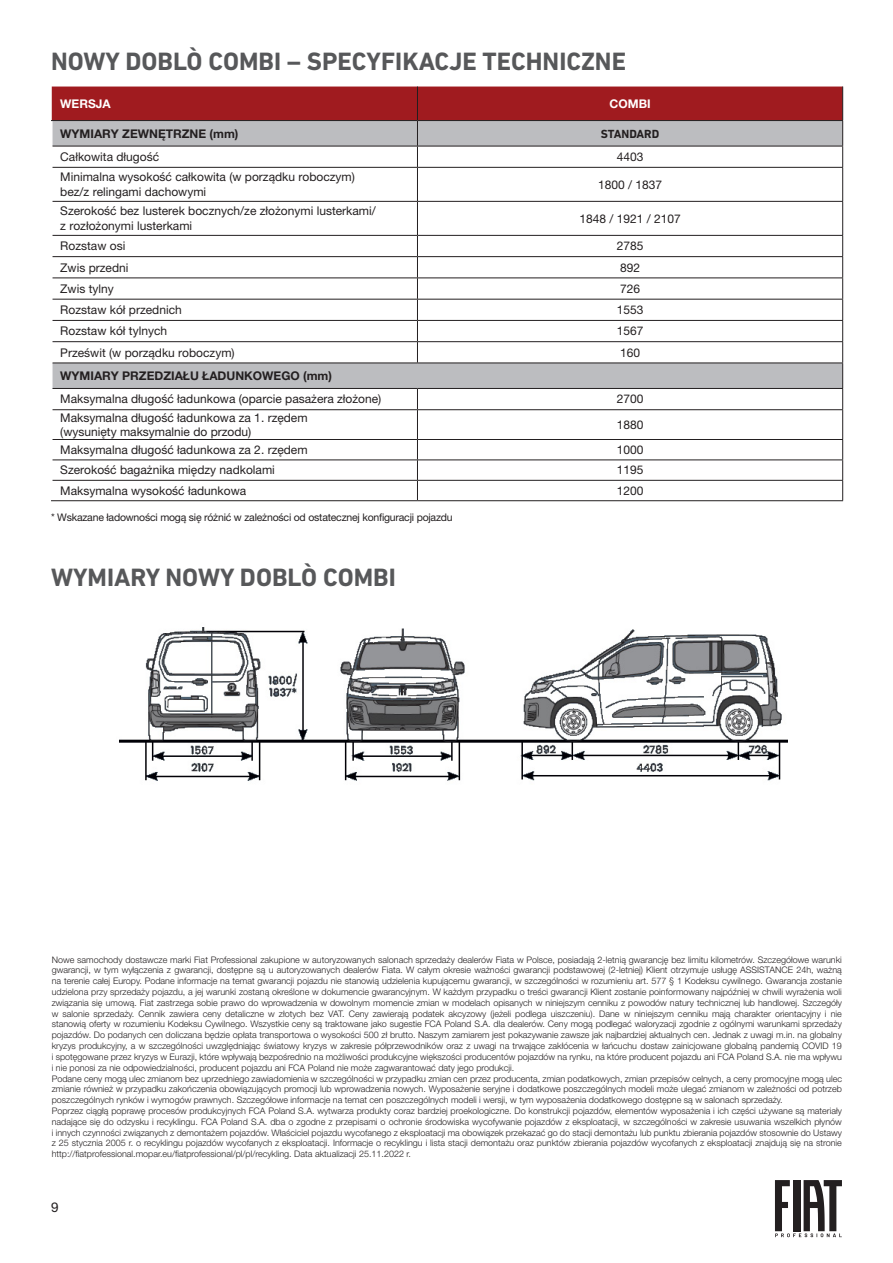
<style>
.page{position:relative;width:893px;height:1263px;background:#fff}
.page>*{position:absolute;margin:0;border:0;box-sizing:border-box;transform-origin:0 0}
.t1{font:700 25.5px "DIN Next LT Pro";color:#57585a}
.t2{font:13.5px "Helvetica Neue LT Pro";color:#231f20}
.t3{font:12px/14.4px "Helvetica Neue LT Pro";color:#231f20}
.t4{font:700 12px "Helvetica Neue LT Pro";color:#231f20}
.t5{font:700 12px "Helvetica Neue LT Pro";color:#fff}
.t6{font:700 12px "DIN Next LT Pro";color:#231f20}
.t7{font:10.5px "Helvetica Neue LT Pro";letter-spacing:-.02em;color:#231f20}
.t8{font:300 9px/10.8px "Helvetica Neue LT Pro";color:#231f20}
</style>
<div class="page">
<svg style="left:775px;top:1180px;width:67px;height:57px"></svg>
<svg style="left:53px;top:200px;width:789px;height:188px"></svg>
<hr style="left:51px;top:120px;width:366px;height:1px;background:#231f20">
<svg style="left:52px;top:87px;width:791px;height:80px"></svg>
<hr style="left:53px;top:167px;width:364px;height:1px;background:#231f20">
<hr style="left:417px;top:167px;width:426px;height:1px;background:#231f20">
<hr style="left:417px;top:168px;width:1px;height:33px;background:#231f20">
<hr style="left:842px;top:168px;width:1px;height:33px;background:#231f20">
<hr style="left:53px;top:201px;width:364px;height:1px;background:#231f20">
<hr style="left:417px;top:201px;width:426px;height:1px;background:#231f20">
<hr style="left:417px;top:202px;width:1px;height:33px;background:#231f20">
<hr style="left:842px;top:202px;width:1px;height:33px;background:#231f20">
<hr style="left:53px;top:235px;width:364px;height:1px;background:#231f20">
<hr style="left:417px;top:235px;width:426px;height:1px;background:#231f20">
<hr style="left:53px;top:256px;width:364px;height:1px;background:#231f20">
<hr style="left:417px;top:256px;width:426px;height:1px;background:#231f20">
<hr style="left:53px;top:277px;width:364px;height:1px;background:#231f20">
<hr style="left:417px;top:277px;width:426px;height:1px;background:#231f20">
<hr style="left:53px;top:299px;width:364px;height:1px;background:#231f20">
<hr style="left:417px;top:299px;width:426px;height:1px;background:#231f20">
<hr style="left:53px;top:320px;width:364px;height:1px;background:#231f20">
<hr style="left:417px;top:320px;width:426px;height:1px;background:#231f20">
<hr style="left:53px;top:341px;width:364px;height:1px;background:#231f20">
<hr style="left:417px;top:341px;width:426px;height:1px;background:#231f20">
<svg style="left:417px;top:236px;width:1px;height:127px"></svg>
<hr style="left:53px;top:363px;width:364px;height:1px;background:#231f20">
<hr style="left:417px;top:363px;width:426px;height:1px;background:#231f20">
<hr style="left:53px;top:388px;width:364px;height:1px;background:#231f20">
<hr style="left:417px;top:388px;width:426px;height:1px;background:#231f20">
<hr style="left:53px;top:409px;width:364px;height:1px;background:#231f20">
<hr style="left:417px;top:409px;width:426px;height:1px;background:#231f20">
<hr style="left:53px;top:439px;width:364px;height:1px;background:#231f20">
<hr style="left:417px;top:439px;width:426px;height:1px;background:#231f20">
<hr style="left:53px;top:459px;width:364px;height:1px;background:#231f20">
<hr style="left:417px;top:459px;width:426px;height:1px;background:#231f20">
<hr style="left:53px;top:480px;width:364px;height:1px;background:#231f20">
<hr style="left:417px;top:480px;width:426px;height:1px;background:#231f20">
<svg style="left:417px;top:389px;width:1px;height:111px"></svg>
<svg style="left:842px;top:236px;width:1px;height:264px"></svg>
<hr style="left:51px;top:500px;width:366px;height:1px;background:#231f20">
<hr style="left:417px;top:500px;width:426px;height:1px;background:#231f20">
<img style="left:119px;top:627px;width:668px;height:154px">
<h1 class="t1" style="left:51px;top:47px;width:577px">NOWY DOBLÒ COMBI – SPECYFIKACJE TECHNICZNE</h1>
<h3 class="t5" style="left:60px;top:96px;width:52px">WERSJA</h3>
<h3 class="t5" style="left:609px;top:96px;width:43px">COMBI</h3>
<h3 class="t4" style="left:60px;top:126px;width:180px">WYMIARY ZEWNĘTRZNE (mm)</h3>
<h3 class="t6" style="left:601px;top:127px;width:60px">STANDARD</h3>
<h3 class="t3" style="left:60px;top:149px;width:100px">Całkowita długość</h3>
<h3 class="t3" style="left:617px;top:149px;width:28px">4403</h3>
<h3 class="t3" style="left:60px;top:170px;width:296px">Minimalna wysokość całkowita (w porządku roboczym) bez/z relingami dachowymi</h3>
<h3 class="t3" style="left:598px;top:177px;width:66px">1800 / 1837</h3>
<h3 class="t3" style="left:60px;top:204px;width:317px">Szerokość bez lusterek bocznych/ze złożonymi lusterkami/ z rozłożonymi lusterkami</h3>
<h3 class="t3" style="left:579px;top:211px;width:103px">1848 / 1921 / 2107</h3>
<h3 class="t3" style="left:60px;top:239px;width:67px">Rozstaw osi</h3>
<h3 class="t3" style="left:617px;top:239px;width:28px">2785</h3>
<h3 class="t3" style="left:60px;top:260px;width:70px">Zwis przedni</h3>
<h3 class="t3" style="left:620px;top:260px;width:22px">892</h3>
<h3 class="t3" style="left:60px;top:281px;width:55px">Zwis tylny</h3>
<h3 class="t3" style="left:620px;top:281px;width:22px">726</h3>
<h3 class="t3" style="left:60px;top:302px;width:123px">Rozstaw kół przednich</h3>
<h3 class="t3" style="left:617px;top:302px;width:28px">1553</h3>
<h3 class="t3" style="left:60px;top:324px;width:108px">Rozstaw kół tylnych</h3>
<h3 class="t3" style="left:617px;top:324px;width:28px">1567</h3>
<h3 class="t3" style="left:60px;top:345px;width:176px">Prześwit (w porządku roboczym)</h3>
<h3 class="t3" style="left:620px;top:345px;width:22px">160</h3>
<h3 class="t4" style="left:60px;top:368px;width:273px">WYMIARY PRZEDZIAŁU ŁADUNKOWEGO (mm)</h3>
<h3 class="t3" style="left:60px;top:392px;width:323px">Maksymalna długość ładunkowa (oparcie pasażera złożone)</h3>
<h3 class="t3" style="left:617px;top:392px;width:28px">2700</h3>
<h3 class="t3" style="left:60px;top:410px;width:249px">Maksymalna długość ładunkowa za 1. rzędem (wysunięty maksymalnie do przodu)</h3>
<h3 class="t3" style="left:617px;top:417px;width:28px">1880</h3>
<h3 class="t3" style="left:60px;top:442px;width:249px">Maksymalna długość ładunkowa za 2. rzędem</h3>
<h3 class="t3" style="left:617px;top:442px;width:28px">1000</h3>
<h3 class="t3" style="left:60px;top:463px;width:216px">Szerokość bagażnika między nadkolami</h3>
<h3 class="t3" style="left:617px;top:463px;width:28px">1195</h3>
<h3 class="t3" style="left:60px;top:483px;width:188px">Maksymalna wysokość ładunkowa</h3>
<h3 class="t3" style="left:617px;top:483px;width:28px">1200</h3>
<p class="t7" style="left:51px;top:511px;width:403px">* Wskazane ładowności mogą się różnić w zależności od ostatecznej konfiguracji pojazdu</p>
<h1 class="t1" style="left:51px;top:563px;width:346px">WYMIARY NOWY DOBLÒ COMBI</h1>
<p class="t8" style="left:52px;top:954px;width:792px">Nowe samochody dostawcze marki Fiat Professional zakupione w autoryzowanych salonach sprzedaży dealerów Fiata w Polsce, posiadają 2-letnią gwarancję bez limitu kilometrów. Szczegółowe warunki gwarancji, w tym wyłączenia z gwarancji, dostępne są u autoryzowanych dealerów Fiata. W całym okresie ważności gwarancji podstawowej (2-letniej) Klient otrzymuje usługę ASSISTANCE 24h, ważną na terenie całej Europy. Podane informacje na temat gwarancji pojazdu nie stanowią udzielenia kupującemu gwarancji, w szczególności w rozumieniu art. 577 § 1 Kodeksu cywilnego. Gwarancja zostanie udzielona przy sprzedaży pojazdu, a jej warunki zostaną określone w dokumencie gwarancyjnym. W każdym przypadku o treści gwarancji Klient zostanie poinformowany najpóźniej w chwili wyrażenia woli związania się umową. Fiat zastrzega sobie prawo do wprowadzenia w dowolnym momencie zmian w modelach opisanych w niniejszym cenniku z powodów natury technicznej lub handlowej. Szczegóły w salonie sprzedaży. Cennik zawiera ceny detaliczne w złotych bez VAT. Ceny zawierają podatek akcyzowy (jeżeli podlega uiszczeniu). Dane w niniejszym cenniku mają charakter orientacyjny i nie stanowią oferty w rozumieniu Kodeksu Cywilnego. Wszystkie ceny są traktowane jako sugestie FCA Poland S.A. dla dealerów. Ceny mogą podlegać waloryzacji zgodnie z ogólnymi warunkami sprzedaży pojazdów. Do podanych cen doliczana będzie opłata transportowa o wysokości 500 zł brutto. Naszym zamiarem jest pokazywanie zawsze jak najbardziej aktualnych cen. Jednak z uwagi m.in. na globalny kryzys produkcyjny, a w szczególności uwzględniając światowy kryzys w zakresie półprzewodników oraz z uwagi na trwające zakłócenia w łańcuchu dostaw zainicjowane globalną pandemią COVID 19 i spotęgowane przez kryzys w Eurazji, które wpływają bezpośrednio na możliwości produkcyjne większości producentów pojazdów na rynku, na które producent pojazdu ani FCA Poland S.A. nie ma wpływu i nie ponosi za nie odpowiedzialności, producent pojazdu ani FCA Poland nie może zagwarantować daty jego produkcji.<br>Podane ceny mogą ulec zmianom bez uprzedniego zawiadomienia w szczególności w przypadku zmian cen przez producenta, zmian podatkowych, zmian przepisów celnych, a ceny promocyjne mogą ulec zmianie również w przypadku zakończenia obowiązujących promocji lub wprowadzenia nowych. Wyposażenie seryjne i dodatkowe poszczególnych modeli może ulegać zmianom w zależności od potrzeb poszczególnych rynków i wymogów prawnych. Szczegółowe informacje na temat cen poszczególnych modeli i wersji, w tym wyposażenia dodatkowego dostępne są w salonach sprzedaży.<br>Poprzez ciągłą poprawę procesów produkcyjnych FCA Poland S.A. wytwarza produkty coraz bardziej proekologiczne. Do konstrukcji pojazdów, elementów wyposażenia i ich części używane są materiały nadające się do odzysku i recyklingu. FCA Poland S.A. dba o zgodne z przepisami o ochronie środowiska wycofywanie pojazdów z eksploatacji, w szczególności w zakresie usuwania wszelkich płynów i innych czynności związanych z demontażem pojazdów. Właściciel pojazdu wycofanego z eksploatacji ma obowiązek przekazać go do stacji demontażu lub punktu zbierania pojazdów stosownie do Ustawy z 25 stycznia 2005 r. o recyklingu pojazdów wycofanych z eksploatacji. Informacje o recyklingu i lista stacji demontażu oraz punktów zbierania pojazdów wycofanych z eksploatacji znajdują się na stronie http://fiatprofessional.mopar.eu/fiatprofessional/pl/pl/recykling. Data aktualizacji 25.11.2022 r.</p>
<h2 class="t2" style="left:51px;top:1199px;width:9px">9</h2>
</div>
